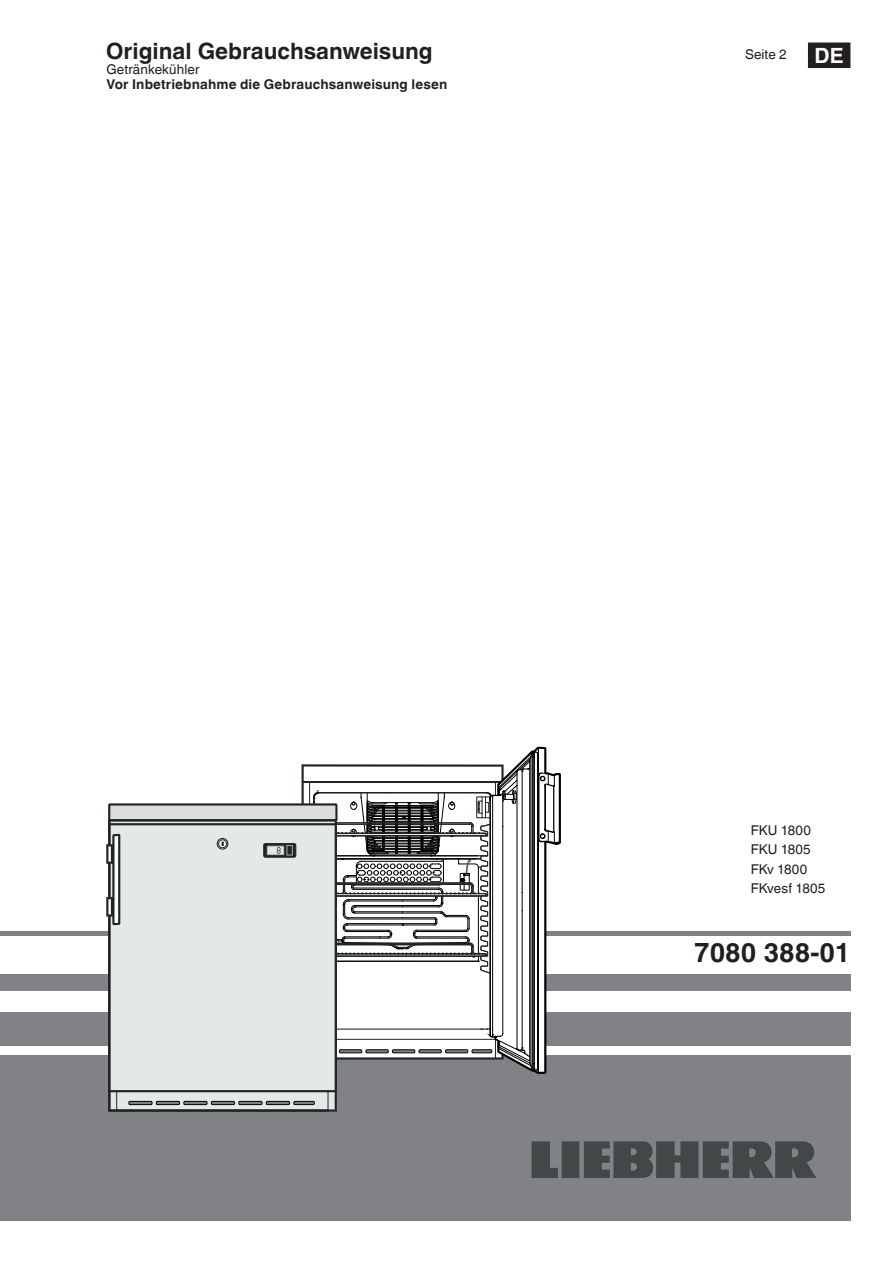
<style>
.page{position:relative;width:893px;height:1263px;background:#fff}
.page>*{position:absolute;margin:0;border:0;box-sizing:border-box;transform-origin:0 0}
.t1{font:700 27px "Helvetica Linotype";color:#231f20}
.t2{font:700 22.5px "Helvetica Linotype";color:#231f20}
.t3{font:700 21px "Helvetica Linotype";color:#fff}
.t4{font:13.5px/19.4px "Helvetica Linotype";letter-spacing:.01em;color:#231f20}
.t5{font:700 13.5px "Helvetica Linotype";letter-spacing:.01em;color:#231f20}
</style>
<div class="page">
<div style="left:0;top:1054px;width:850px;height:166px;background:#808285"></div>
<div style="left:0;top:1012px;width:850px;height:34px;background:#808285"></div>
<div style="left:0;top:974px;width:850px;height:17px;background:#808285"></div>
<hr style="left:0;top:931px;width:850px;height:4px;background:#808285">
<svg style="left:532px;top:1141px;width:284px;height:37px"></svg>
<div style="left:809px;top:43px;width:41px;height:24px;background:#231f20"></div>
<div style="left:808px;top:43px;width:42px;height:25px;border:2px solid #231f20"></div>
<svg style="left:108px;top:1074px;width:220px;height:37px;background:#c9cdcc"></svg>
<svg style="left:128px;top:1100px;width:187px;height:5px"></svg>
<svg style="left:116px;top:1091px;width:1px;height:19px"></svg>
<svg style="left:106px;top:747px;width:455px;height:327px"></svg>
<h2 class="t2" style="left:106px;top:38px;width:328px">Original Gebrauchsanweisung</h2>
<p class="t4" style="left:745px;top:44px;width:43px">Seite 2</p>
<p class="t4" style="left:106px;top:59px;width:95px">Getränkekühler</p>
<p class="t5" style="left:106px;top:76px;width:342px">Vor Inbetriebnahme die Gebrauchsanweisung lesen</p>
<h3 class="t3" style="left:815px;top:43px;width:31px">DE</h3>
<p class="t4" style="left:751px;top:821px;width:76px">FKU 1800<br>FKU 1805<br>FKv 1800<br>FKvesf 1805</p>
<h1 class="t1" style="left:694px;top:936px;width:158px">7080 388-01</h1>
</div>
